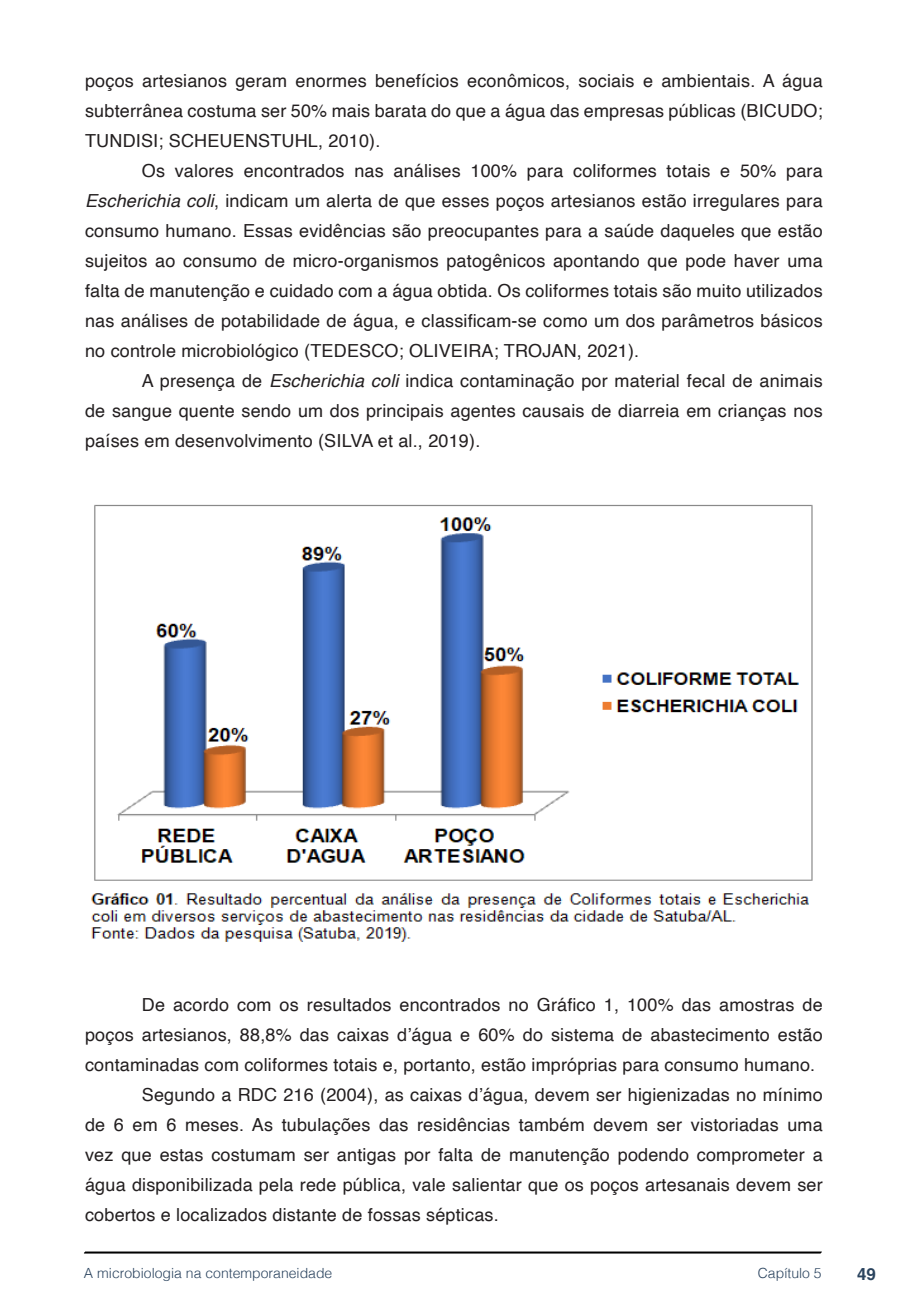
<style>
.page{position:relative;width:908px;height:1304px;background:#fff}
.page>*{position:absolute;margin:0;border:0;box-sizing:border-box;transform-origin:0 0}
.txt{font:18px/30px "Helvetica";letter-spacing:.01em;color:#231f20;text-align:justify}
.t1{font:700 16.8px "Helvetica";color:#2a435e}
.t2{font:300 14px "Helvetica";color:#2a435e}
.s1{font-style:italic}
</style>
<div class="page">
<svg style="left:84px;top:1251px;width:737px;height:3px;background:#515151"></svg>
<img style="left:91px;top:504px;width:722px;height:438px">
<p class="txt" style="left:85px;top:66px;width:738px">poços artesianos geram enormes benefícios econômicos, sociais e ambientais. A água subterrânea costuma ser 50% mais barata do que a água das empresas públicas (BICUDO; TUNDISI; SCHEUENSTUHL, 2010).</p>
<p class="txt" style="left:85px;top:156px;width:738px;text-indent:57px">Os valores encontrados nas análises 100% para coliformes totais e 50% para <span class="s1">Escherichia coli</span>, indicam um alerta de que esses poços artesianos estão irregulares para consumo humano. Essas evidências são preocupantes para a saúde daqueles que estão sujeitos ao consumo de micro-organismos patogênicos apontando que pode haver uma falta de manutenção e cuidado com a água obtida. Os coliformes totais são muito utilizados nas análises de potabilidade de água, e classificam-se como um dos parâmetros básicos no controle microbiológico (TEDESCO; OLIVEIRA; TROJAN, 2021).</p>
<p class="txt" style="left:85px;top:366px;width:738px;text-indent:57px">A presença de <span class="s1">Escherichia coli</span> indica contaminação por material fecal de animais de sangue quente sendo um dos principais agentes causais de diarreia em crianças nos países em desenvolvimento (SILVA et al., 2019).</p>
<p class="txt" style="left:85px;top:990px;width:738px;text-indent:57px">De acordo com os resultados encontrados no Gráfico 1, 100% das amostras de poços artesianos, 88,8% das caixas d’água e 60% do sistema de abastecimento estão contaminadas com coliformes totais e, portanto, estão impróprias para consumo humano.</p>
<p class="txt" style="left:85px;top:1080px;width:738px;text-indent:57px">Segundo a RDC 216 (2004), as caixas d’água, devem ser higienizadas no mínimo de 6 em 6 meses. As tubulações das residências também devem ser vistoriadas uma vez que estas costumam ser antigas por falta de manutenção podendo comprometer a água disponibilizada pela rede pública, vale salientar que os poços artesanais devem ser cobertos e localizados distante de fossas sépticas.</p>
<p class="t2" style="left:84px;top:1261px;width:250px">A microbiologia na contemporaneidade</p>
<p class="t2" style="left:757px;top:1261px;width:65px">Capítulo 5</p>
<p class="t1" style="left:856px;top:1264px;width:20px">49</p>
</div>
